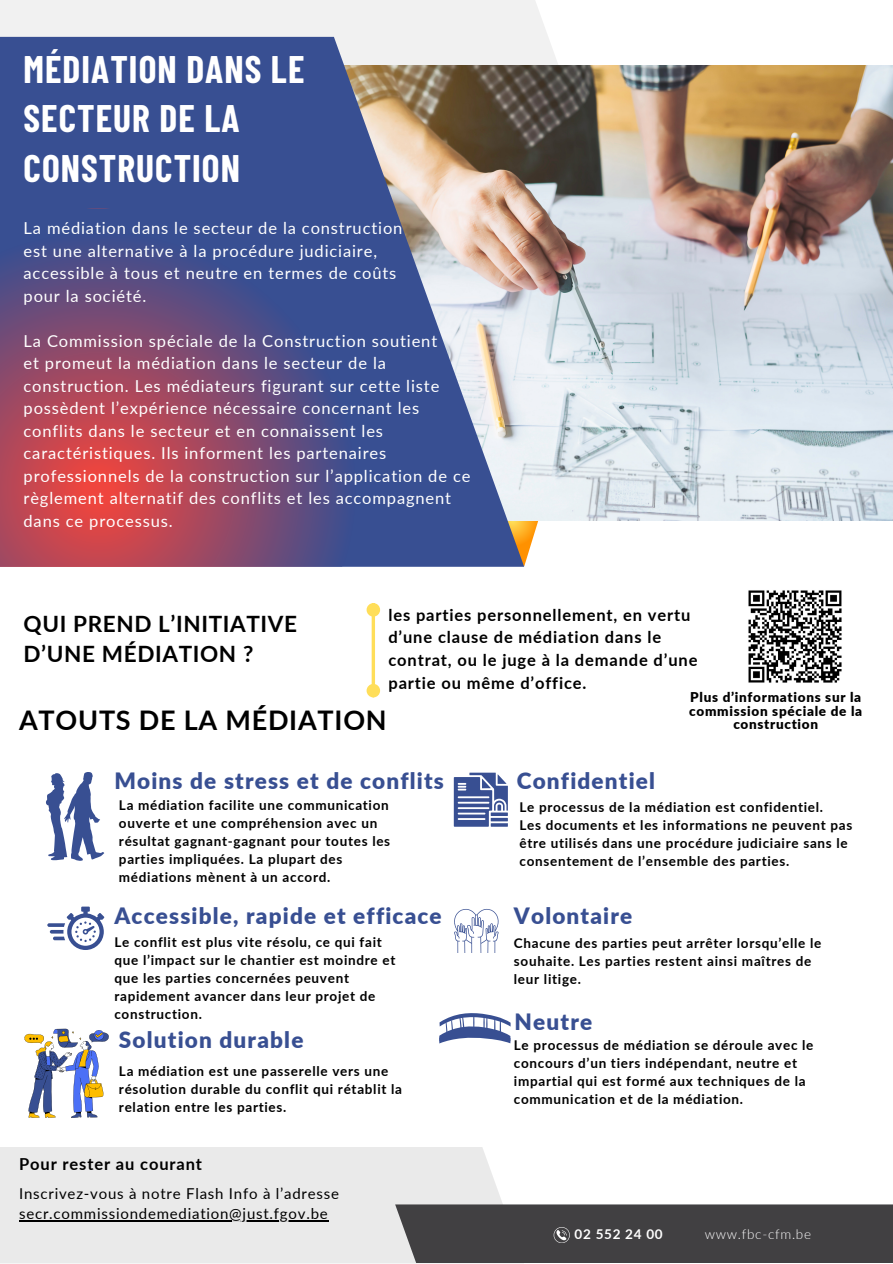
<style>
.page{position:relative;width:893px;height:1264px;background:#fff}
.page>*{position:absolute;margin:0;border:0;box-sizing:border-box;transform-origin:0 0}
.t1{font:700 37.5px/49.5px "Barlow Condensed";letter-spacing:.03em;color:#fff}
.t2{font:700 27px "Lato";letter-spacing:.03em;color:#000}
.t3{font:900 22.5px "Lato";letter-spacing:.05em;color:#384f92}
.t4{font:700 22.5px/29.2px "Lato";letter-spacing:.03em;color:#000}
.t5{font:16.5px/22.5px "Lato";letter-spacing:.05em;color:#fff}
.t6{font:700 16.5px/22.5px "Lato";letter-spacing:.05em;color:#000}
.t7{font:15px "Lato";letter-spacing:.05em;color:#000}
.t8{font:700 13.5px/18px "Lato";letter-spacing:.05em;color:#000}
.t9{font:900 13.5px/13.5px "Lato";letter-spacing:.05em;color:#000;text-align:center}
.t10{font:300 13.5px "Lato";letter-spacing:.055em;color:#fff}
.t11{font:700 13.5px "Lato";letter-spacing:.05em;color:#fff}
</style>
<div class="page">
<div style="left:0;top:0;width:558px;height:65px;background:#f1f1f1"></div>
<svg style="left:524px;top:520px;width:21px;height:47px"></svg>
<img style="left:524px;top:65px;width:368px;height:455px">
<img style="left:0;top:37px;width:524px;height:530px">
<div style="left:0;top:1147px;width:503px;height:116px;background:#eaeaea"></div>
<div style="left:0;top:37px;width:342px;height:172px;background:#384f92"></div>
<svg style="left:0;top:209px;width:378px;height:357px;background:#754b75"></svg>
<svg style="left:371px;top:616px;width:4px;height:68px"></svg>
<div style="left:368px;top:604px;width:10px;height:11px;background:#ffde59;border-radius:50%"></div>
<div style="left:366px;top:603px;width:14px;height:13px;border:3px solid #ffde59;border-radius:50%"></div>
<div style="left:368px;top:685px;width:10px;height:10px;background:#ffde59;border-radius:50%"></div>
<div style="left:366px;top:684px;width:14px;height:13px;border:3px solid #ffde59;border-radius:50%"></div>
<div style="left:395px;top:1204px;width:497px;height:59px;background:#414042"></div>
<svg style="left:47px;top:906px;width:57px;height:44px"></svg>
<svg style="left:46px;top:772px;width:58px;height:88px"></svg>
<img style="left:748px;top:590px;width:94px;height:93px">
<svg style="left:439px;top:1013px;width:71px;height:30px"></svg>
<svg style="left:454px;top:908px;width:45px;height:44px"></svg>
<svg style="left:454px;top:772px;width:54px;height:54px"></svg>
<svg style="left:24px;top:1028px;width:85px;height:89px"></svg>
<hr style="left:19px;top:1220px;width:309px;height:1px;background:#000">
<h6 class="t1" style="left:24px;top:43px;width:282px">MÉDIATION DANS LE<br>SECTEUR DE LA<br>CONSTRUCTION</h6>
<p class="t5" style="left:24px;top:217px;width:380px">La médiation dans le secteur de la construction est une alternative à la procédure judiciaire, accessible à tous et neutre en termes de coûts pour la société.</p>
<h5 class="t5" style="left:24px;top:329px;width:448px">La Commission spéciale de la Construction soutient<br>et promeut la médiation dans le secteur de la construction. Les médiateurs figurant sur cette liste possèdent l’expérience nécessaire concernant les conflits dans le secteur et en connaissent les caractéristiques. Ils informent les partenaires professionnels de la construction sur l’application de ce règlement alternatif des conflits et les accompagnent dans ce processus.</h5>
<h3 class="t6" style="left:388px;top:603px;width:310px">les parties personnellement, en vertu d’une clause de médiation dans le contrat, ou le juge à la demande d’une partie ou même d’office.</h3>
<p class="t4" style="left:24px;top:609px;width:275px">QUI PREND L’INITIATIVE<br>D’UNE MÉDIATION ?</p>
<p class="t9" style="left:690px;top:690px;width:172px">Plus d’informations sur la</p>
<h4 class="t9" style="left:689px;top:704px;width:174px">commission spéciale de la construction</h4>
<h4 class="t2" style="left:19px;top:703px;width:369px">ATOUTS DE LA MÉDIATION</h4>
<p class="t3" style="left:114px;top:766px;width:331px">Moins de stress et de conflits</p>
<h4 class="t8" style="left:119px;top:796px;width:273px">La médiation facilite une communication ouverte et une compréhension avec un résultat gagnant-gagnant pour toutes les parties impliquées. La plupart des médiations mènent à un accord.</h4>
<h2 class="t3" style="left:114px;top:902px;width:329px">Accessible, rapide et efficace</h2>
<h4 class="t8" style="left:114px;top:933px;width:282px">Le conflit est plus vite résolu, ce qui fait que l’impact sur le chantier est moindre et que les parties concernées peuvent rapidement avancer dans leur projet de construction.</h4>
<p class="t3" style="left:119px;top:1026px;width:186px">Solution durable</p>
<h4 class="t8" style="left:119px;top:1061px;width:284px">La médiation est une passerelle vers une résolution durable du conflit qui rétablit la relation entre les parties.</h4>
<p class="t6" style="left:19px;top:1151px;width:184px">Pour rester au courant</p>
<p class="t7" style="left:19px;top:1183px;width:321px">Inscrivez-vous à notre Flash Info à l’adresse</p>
<p class="t7" style="left:19px;top:1204px;width:310px">secr.commissiondemediation@just.fgov.be</p>
<p class="t3" style="left:516px;top:766px;width:140px">Confidentiel</p>
<p class="t8" style="left:519px;top:797px;width:305px">Le processus de la médiation est confidentiel.</p>
<p class="t8" style="left:519px;top:815px;width:334px">Les documents et les informations ne peuvent pas être utilisés dans une procédure judiciaire sans le consentement de l’ensemble des parties.</p>
<p class="t3" style="left:514px;top:902px;width:120px">Volontaire</p>
<h4 class="t8" style="left:514px;top:933px;width:309px">Chacune des parties peut arrêter lorsqu’elle le souhaite. Les parties restent ainsi maîtres de leur litige.</h4>
<p class="t3" style="left:514px;top:1007px;width:79px">Neutre</p>
<p class="t8" style="left:514px;top:1035px;width:301px">Le processus de médiation se déroule avec le concours d’un tiers indépendant, neutre et impartial qui est formé aux techniques de la communication et de la médiation.</p>
<h1 class="t11" style="left:574px;top:1225px;width:90px">02 552 24 00</h1>
<h6 class="t10" style="left:704px;top:1225px;width:108px">www.fbc-cfm.be</h6>
</div>
